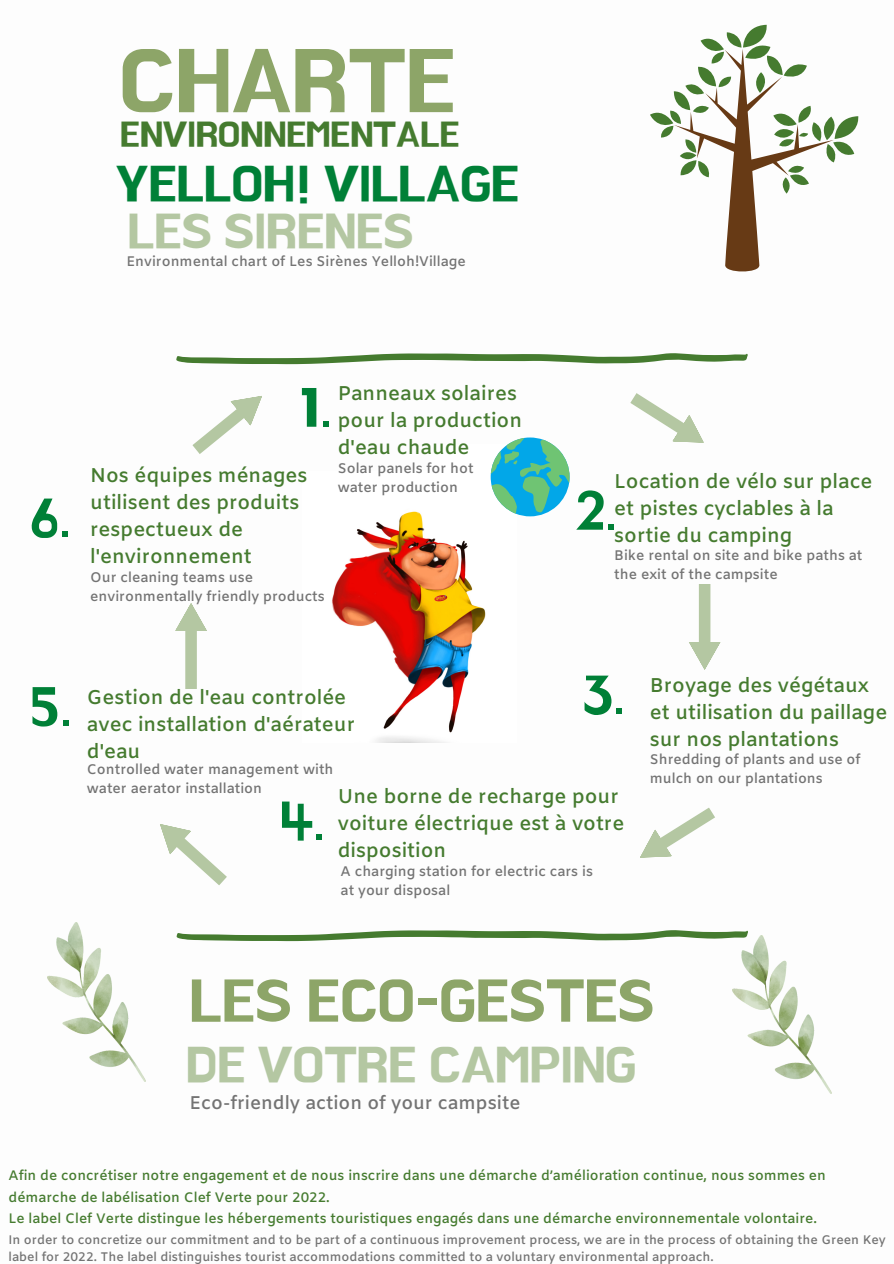
<style>
.page{position:relative;width:894px;height:1264px;background:#fff}
.page>*{position:absolute;margin:0;border:0;box-sizing:border-box;transform-origin:0 0}
.t1{font:86.85px "BMHANNA";color:#8da568}
.t2{font:58.05px "BMHANNA";color:#8da568}
.t3{font:53.1px "BMHANNA";color:#008037}
.t4{font:49.05px "BMHANNA";color:#008037}
.t5{font:49.05px "BMHANNA";color:#b4c7a2}
.t6{font:47.7px "BMHANNA";color:#b4c7a2}
.t7{font:34.5px "BMHANNA";color:#457b2f}
.t8{font:600 19.95px/27px "Amiko";color:#457b2f}
.t9{font:600 18.45px "Amiko";color:#737373}
.t10{font:600 13.95px/19.2px "Amiko";color:#737373}
.t11{font:600 13.8px/21.5px "Amiko";color:#457b2f}
.t12{font:600 12.45px/16.6px "Amiko";color:#737373}
</style>
<div class="page">
<img style="left:332px;top:516px;width:154px;height:226px">
<div style="left:430px;top:444px;width:86px;height:86px;background:#fff"></div>
<img style="left:47px;top:922px;width:98px;height:159px">
<img style="left:732px;top:935px;width:98px;height:158px">
<svg style="left:689px;top:584px;width:31px;height:86px"></svg>
<svg style="left:160px;top:807px;width:588px;height:167px"></svg>
<svg style="left:175px;top:603px;width:32px;height:85px"></svg>
<svg style="left:176px;top:353px;width:571px;height:163px"></svg>
<svg style="left:650px;top:25px;width:208px;height:246px"></svg>
<p class="t1" style="left:119px;top:38px;width:338px">CHARTE</p>
<p class="t7" style="left:120px;top:117px;width:340px">ENVIRONNEMENTALE</p>
<p class="t4" style="left:116px;top:159px;width:405px">YELLOH! VILLAGE</p>
<p class="t6" style="left:128px;top:208px;width:287px">LES SIRENES</p>
<p class="t10" style="left:126px;top:253px;width:341px">Environmental chart of Les Sirènes Yelloh!Village</p>
<p class="t3" style="left:30px;top:492px;width:43px">6.</p>
<p class="t3" style="left:299px;top:381px;width:33px">1.</p>
<p class="t8" style="left:90px;top:463px;width:218px">Nos équipes ménages utilisent des produits respectueux de l'environnement</p>
<p class="t10" style="left:90px;top:569px;width:236px">Our cleaning teams use environmentally friendly products</p>
<p class="t8" style="left:338px;top:381px;width:186px">Panneaux solaires pour la production d'eau chaude</p>
<p class="t10" style="left:338px;top:459px;width:137px">Solar panels for hot water production</p>
<p class="t8" style="left:614px;top:469px;width:259px">Location de vélo sur place et pistes cyclables à la sortie du camping</p>
<p class="t3" style="left:575px;top:484px;width:43px">2.</p>
<p class="t10" style="left:614px;top:547px;width:250px">Bike rental on site and bike paths at the exit of the campsite</p>
<p class="t3" style="left:29px;top:680px;width:45px">5.</p>
<p class="t8" style="left:87px;top:685px;width:269px">Gestion de l'eau controlée avec installation d'aérateur d'eau</p>
<p class="t3" style="left:583px;top:669px;width:43px">3.</p>
<p class="t10" style="left:87px;top:761px;width:248px">Controlled water management with water aerator installation</p>
<p class="t8" style="left:338px;top:784px;width:288px">Une borne de recharge pour voiture électrique est à votre disposition</p>
<p class="t3" style="left:279px;top:795px;width:47px">4.</p>
<p class="t10" style="left:340px;top:862px;width:254px">A charging station for electric cars is at your disposal</p>
<p class="t8" style="left:649px;top:673px;width:239px">Broyage des végétaux et utilisation du paillage sur nos plantations</p>
<p class="t10" style="left:649px;top:750px;width:212px">Shredding of plants and use of mulch on our plantations</p>
<p class="t2" style="left:189px;top:972px;width:466px">LES ECO-GESTES</p>
<p class="t5" style="left:186px;top:1040px;width:451px">DE VOTRE CAMPING</p>
<p class="t9" style="left:189px;top:1091px;width:332px">Eco-friendly action of your campsite</p>
<p class="t11" style="left:9px;top:1165px;width:818px">Afin de concrétiser notre engagement et de nous inscrire dans une démarche d’amélioration continue, nous sommes en démarche de labélisation Clef Verte pour 2022.</p>
<p class="t11" style="left:9px;top:1208px;width:809px">Le label Clef Verte distingue les hébergements touristiques engagés dans une démarche environnementale volontaire.</p>
<p class="t12" style="left:9px;top:1232px;width:878px">In order to concretize our commitment and to be part of a continuous improvement process, we are in the process of obtaining the Green Key label for 2022. The label distinguishes tourist accommodations committed to a voluntary environmental approach.</p>
</div>
